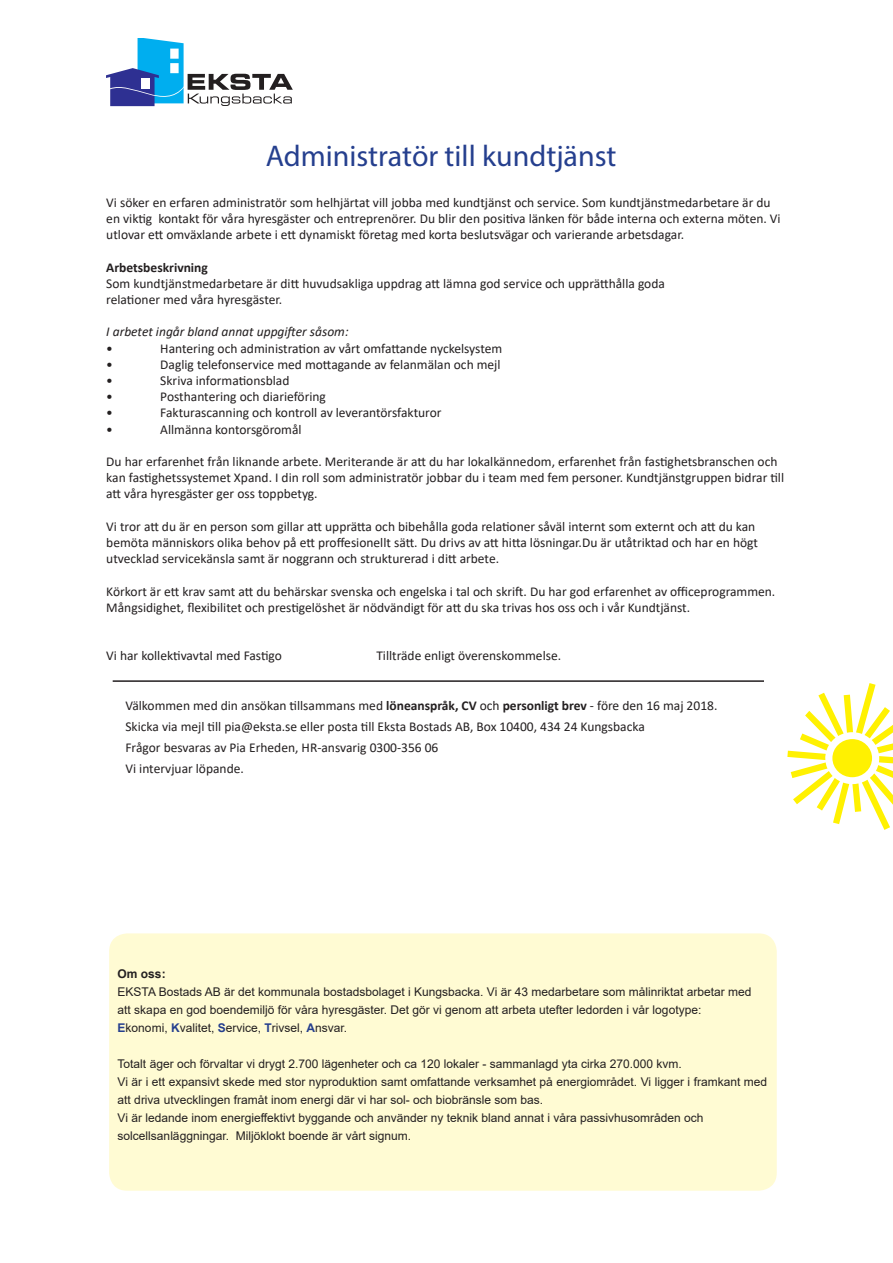
<style>
.page{position:relative;width:893px;height:1263px;background:#fff}
.page>*{position:absolute;margin:0;border:0;box-sizing:border-box;transform-origin:0 0}
.t1{font:30px "Myriad Pro";color:#253f8e}
.t2{font:13.5px/16.2px "Calibri";color:#231f20}
.t3{font:italic 13.5px "Calibri";color:#231f20}
.t4{font:700 13.5px "Calibri";color:#231f20}
.t5{font:12px/18px "Arial";color:#231f20}
.t6{font:700 12px "Arial";color:#231f20}
.s1{font-weight:700}
.s2{font-weight:700;color:#253f8e}
</style>
<div class="page">
<svg style="left:106px;top:39px;width:187px;height:67px"></svg>
<svg style="left:787px;top:683px;width:106px;height:147px"></svg>
<div style="left:832px;top:739px;width:40px;height:38px;background:#fff101;border-radius:50%"></div>
<div style="left:109px;top:933px;width:668px;height:258px;background:#fffbd3;border-radius:18px"></div>
<hr style="left:113px;top:680px;width:651px;height:2px;background:#231f20">
<p class="t1" style="left:266px;top:138px;width:352px">Administratör till kundtjänst</p>
<p class="t2" style="left:106px;top:194px;width:676px">Vi söker en erfaren administratör som helhjärtat vill jobba med kundtjänst och service. Som kundtjänstmedarbetare är du en viktig kontakt för våra hyresgäster och entreprenörer. Du blir den positiva länken för både interna och externa möten. Vi utlovar ett omväxlande arbete i ett dynamiskt företag med korta beslutsvägar och varierande arbetsdagar.</p>
<p class="t4" style="left:106px;top:257px;width:103px">Arbetsbeskrivning</p>
<p class="t2" style="left:106px;top:275px;width:560px">Som kundtjänstmedarbetare är ditt huvudsakliga uppdrag att lämna god service och upprätthålla goda</p>
<p class="t2" style="left:106px;top:291px;width:177px">relationer med våra hyresgäster.</p>
<p class="t3" style="left:106px;top:322px;width:244px">I arbetet ingår bland annat uppgifter såsom:</p>
<p class="t2" style="left:106px;top:340px;width:8px">•</p>
<p class="t2" style="left:160px;top:340px;width:343px">Hantering och administration av vårt omfattande nyckelsystem</p>
<p class="t2" style="left:106px;top:356px;width:8px">•</p>
<p class="t2" style="left:160px;top:356px;width:342px">Daglig telefonservice med mottagande av felanmälan och mejl</p>
<p class="t2" style="left:106px;top:372px;width:8px">•</p>
<p class="t2" style="left:160px;top:372px;width:131px">Skriva informationsblad</p>
<p class="t2" style="left:106px;top:388px;width:8px">•</p>
<p class="t2" style="left:160px;top:388px;width:167px">Posthantering och diarieföring</p>
<p class="t2" style="left:106px;top:404px;width:8px">•</p>
<p class="t2" style="left:160px;top:404px;width:283px">Fakturascanning och kontroll av leverantörsfakturor</p>
<p class="t2" style="left:106px;top:421px;width:8px">•</p>
<p class="t2" style="left:160px;top:421px;width:143px">Allmänna kontorsgöromål</p>
<p class="t2" style="left:106px;top:453px;width:679px">Du har erfarenhet från liknande arbete. Meriterande är att du har lokalkännedom, erfarenhet från fastighetsbranschen och kan fastighetssystemet Xpand. I din roll som administratör jobbar du i team med fem personer. Kundtjänstgruppen bidrar till att våra hyresgäster ger oss toppbetyg.</p>
<p class="t2" style="left:106px;top:518px;width:653px">Vi tror att du är en person som gillar att upprätta och bibehålla goda relationer såväl internt som externt och att du kan bemöta människors olika behov på ett proffesionellt sätt. Du drivs av att hitta lösningar.Du är utåtriktad och har en högt utvecklad servicekänsla samt är noggrann och strukturerad i ditt arbete.</p>
<p class="t2" style="left:106px;top:583px;width:671px">Körkort är ett krav samt att du behärskar svenska och engelska i tal och skrift. Du har god erfarenhet av officeprogrammen.<br>Mångsidighet, flexibilitet och prestigelöshet är nödvändigt för att du ska trivas hos oss och i vår Kundtjänst.</p>
<p class="t2" style="left:106px;top:647px;width:177px">Vi har kollektivavtal med Fastigo</p>
<p class="t2" style="left:376px;top:647px;width:186px">Tillträde enligt överenskommelse.</p>
<p class="t2" style="left:125px;top:697px;width:593px">Välkommen med din ansökan tillsammans med <span class="s1">löneanspråk, CV</span> och <span class="s1">personligt brev</span> - före den 16 maj 2018.</p>
<p class="t2" style="left:125px;top:718px;width:521px">Skicka via mejl till pia@eksta.se eller posta till Eksta Bostads AB, Box 10400, 434 24 Kungsbacka</p>
<p class="t2" style="left:125px;top:739px;width:315px">Frågor besvaras av Pia Erheden, HR-ansvarig 0300-356 06</p>
<p class="t2" style="left:125px;top:760px;width:120px">Vi intervjuar löpande.</p>
<p class="t6" style="left:118px;top:965px;width:50px">Om oss:</p>
<p class="t5" style="left:118px;top:983px;width:635px">EKSTA Bostads AB är det kommunala bostadsbolaget i Kungsbacka. Vi är 43 medarbetare som målinriktat arbetar med att skapa en god boendemiljö för våra hyresgäster. Det gör vi genom att arbeta utefter ledorden i vår logotype:</p>
<p class="t5" style="left:118px;top:1019px;width:231px"><span class="s2">E</span>konomi, <span class="s2">K</span>valitet, <span class="s2">S</span>ervice, <span class="s2">T</span>rivsel, <span class="s2">A</span>nsvar.</p>
<p class="t5" style="left:118px;top:1055px;width:566px">Totalt äger och förvaltar vi drygt 2.700 lägenheter och ca 120 lokaler - sammanlagd yta cirka 270.000 kvm.</p>
<p class="t5" style="left:118px;top:1073px;width:651px">Vi är i ett expansivt skede med stor nyproduktion samt omfattande verksamhet på energiområdet. Vi ligger i framkant med att driva utvecklingen framåt inom energi där vi har sol- och biobränsle som bas.</p>
<p class="t5" style="left:118px;top:1109px;width:587px">Vi är ledande inom energieffektivt byggande och använder ny teknik bland annat i våra passivhusområden och</p>
<p class="t5" style="left:118px;top:1127px;width:295px">solcellsanläggningar. Miljöklokt boende är vårt signum.</p>
</div>
